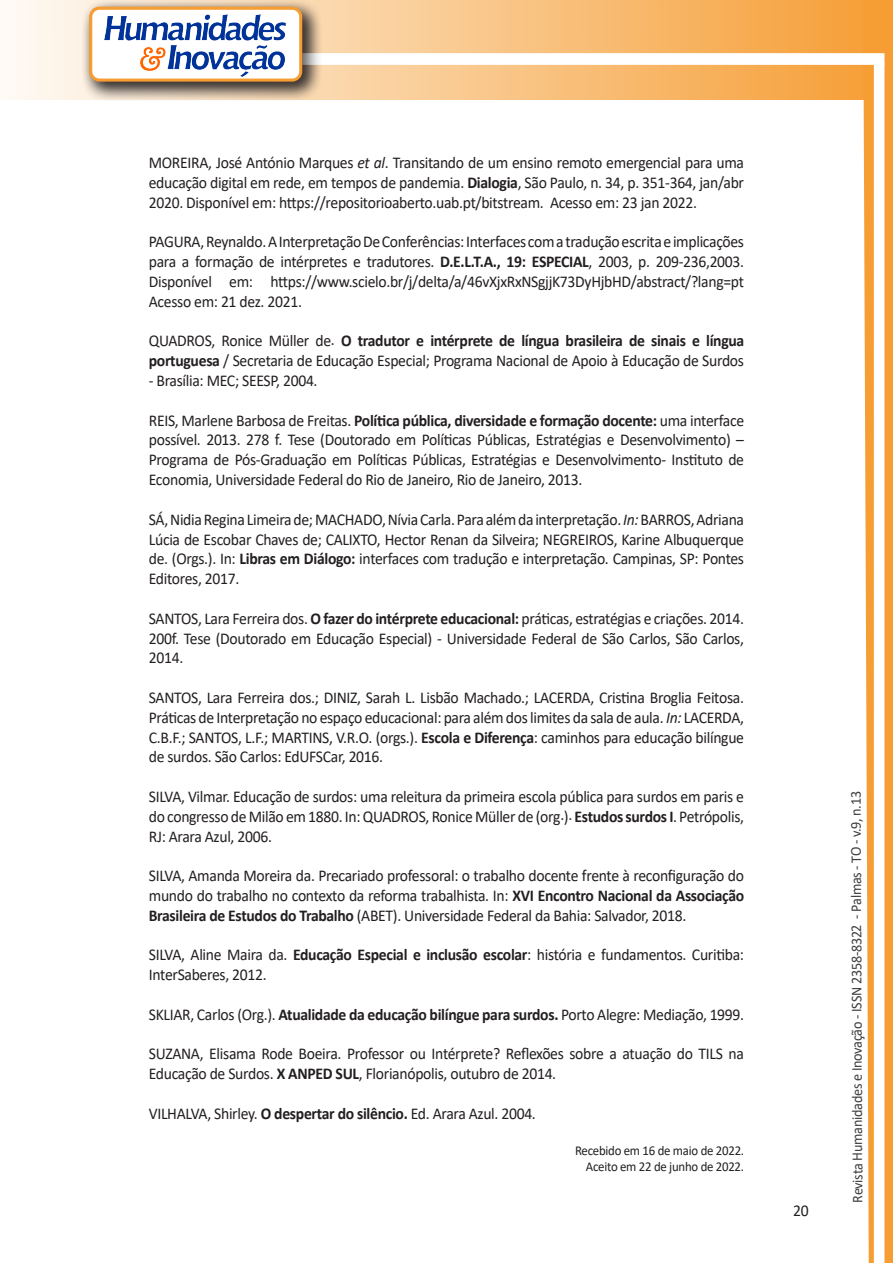
<style>
.page{position:relative;width:893px;height:1263px;background:#fff}
.page>*{position:absolute;margin:0;border:0;box-sizing:border-box;transform-origin:0 0}
.texto{font:16.5px/19.8px "Calibri";letter-spacing:-.02em;color:#231f20;text-align:justify;scale:.95 1}
.t1{font:15px "Calibri";letter-spacing:-.025em;color:#3e3e3f;scale:.95 1}
.texto-2{font:13.5px "Calibri";letter-spacing:-.02em;color:#231f20;scale:.95 1}
.s1{font-style:italic}
.s2{font-weight:700}
</style>
<div class="page">
<svg style="left:5px;top:0;width:858px;height:100px;background:#f9c484"></svg>
<div style="left:302px;top:53px;width:582px;height:12px;background:#fff;border:2px solid #fff"></div>
<svg style="left:863px;top:0;width:30px;height:1263px"></svg>
<div style="left:81px;top:0;width:241px;height:102px;background:#231f20;opacity:.75"></div>
<div style="left:91px;top:8px;width:210px;height:72px;background:#fff;border-radius:9px"></div>
<img style="left:104px;top:14px;width:181px;height:62px">
<div style="left:89px;top:7px;width:213px;height:75px;border:3px solid #f69e34;border-radius:9px"></div>
<p class="texto" style="left:149px;top:152px;width:628px">MOREIRA, José António Marques <span class="s1">et al</span>. Transitando de um ensino remoto emergencial para uma educação digital em rede, em tempos de pandemia. <span class="s2">Dialogia</span>, São Paulo, n. 34, p. 351-364, jan/abr 2020. Disponível em: https://repositorioaberto.uab.pt/bitstream. Acesso em: 23 jan 2022.</p>
<p class="texto" style="left:149px;top:232px;width:628px">PAGURA, Reynaldo. A Interpretação De Conferências: Interfaces com a tradução escrita e implicações para a formação de intérpretes e tradutores. <span class="s2">D.E.L.T.A., 19: ESPECIAL</span>, 2003, p. 209-236,2003.<br>Disponível em: https://www.scielo.br/j/delta/a/46vXjxRxNSgjjK73DyHjbHD/abstract/?lang=pt Acesso em: 21 dez. 2021.</p>
<p class="texto" style="left:149px;top:331px;width:628px">QUADROS, Ronice Müller de. <span class="s2">O tradutor e intérprete de língua brasileira de sinais e língua portuguesa</span> / Secretaria de Educação Especial; Programa Nacional de Apoio à Educação de Surdos</p>
<p class="texto" style="left:149px;top:370px;width:179px">- Brasília: MEC; SEESP, 2004.</p>
<p class="texto" style="left:149px;top:410px;width:628px">REIS, Marlene Barbosa de Freitas. <span class="s2">Política pública, diversidade e formação docente:</span> uma interface possível. 2013. 278 f. Tese (Doutorado em Políticas Públicas, Estratégias e Desenvolvimento) – Programa de Pós-Graduação em Políticas Públicas, Estratégias e Desenvolvimento- Instituto de Economia, Universidade Federal do Rio de Janeiro, Rio de Janeiro, 2013.</p>
<p class="texto" style="left:149px;top:509px;width:628px">SÁ, Nidia Regina Limeira de; MACHADO, Nívia Carla. Para além da interpretação. <span class="s1">In:</span> BARROS, Adriana Lúcia de Escobar Chaves de; CALIXTO, Hector Renan da Silveira; NEGREIROS, Karine Albuquerque de. (Orgs.). In: <span class="s2">Libras em Diálogo:</span> interfaces com tradução e interpretação. Campinas, SP: Pontes Editores, 2017.</p>
<p class="texto" style="left:149px;top:608px;width:628px">SANTOS, Lara Ferreira dos. <span class="s2">O fazer do intérprete educacional:</span> práticas, estratégias e criações. 2014.<br>200f. Tese (Doutorado em Educação Especial) - Universidade Federal de São Carlos, São Carlos, 2014.</p>
<p class="texto" style="left:149px;top:687px;width:628px">SANTOS, Lara Ferreira dos.; DINIZ, Sarah L. Lisbão Machado.; LACERDA, Cristina Broglia Feitosa.<br>Práticas de Interpretação no espaço educacional: para além dos limites da sala de aula. <span class="s1">In:</span> LACERDA, C.B.F.; SANTOS, L.F.; MARTINS, V.R.O. (orgs.). <span class="s2">Escola e Diferença</span>: caminhos para educação bilíngue de surdos. São Carlos: EdUFSCar, 2016.</p>
<p class="texto" style="left:149px;top:786px;width:628px">SILVA, Vilmar. Educação de surdos: uma releitura da primeira escola pública para surdos em paris e do congresso de Milão em 1880. In: QUADROS, Ronice Müller de (org.). <span class="s2">Estudos surdos I</span>. Petrópolis, RJ: Arara Azul, 2006.</p>
<p class="texto" style="left:149px;top:865px;width:628px">SILVA, Amanda Moreira da. Precariado professoral: o trabalho docente frente à reconfiguração do mundo do trabalho no contexto da reforma trabalhista. In: <span class="s2">XVI Encontro Nacional da Associação Brasileira de Estudos do Trabalho</span> (ABET). Universidade Federal da Bahia: Salvador, 2018.</p>
<p class="texto" style="left:149px;top:944px;width:628px">SILVA, Aline Maira da. <span class="s2">Educação Especial e inclusão escolar</span>: história e fundamentos. Curitiba:<br>InterSaberes, 2012.</p>
<p class="texto" style="left:149px;top:1004px;width:628px">SKLIAR, Carlos (Org.). <span class="s2">Atualidade da educação bilíngue para surdos.</span> Porto Alegre: Mediação, 1999.</p>
<p class="texto" style="left:149px;top:1043px;width:628px">SUZANA, Elisama Rode Boeira. Professor ou Intérprete? Reflexões sobre a atuação do TILS na<br>Educação de Surdos. <span class="s2">X ANPED SUL</span>, Florianópolis, outubro de 2014.</p>
<p class="texto" style="left:149px;top:1103px;width:409px">VILHALVA, Shirley. <span class="s2">O despertar do silêncio.</span> Ed. Arara Azul. 2004.</p>
<p class="texto-2" style="left:575px;top:1141px;width:179px">Recebido em 16 de maio de 2022.</p>
<p class="texto-2" style="left:586px;top:1157px;width:168px">Aceito em 22 de junho de 2022.</p>
<p class="texto" style="left:793px;top:1200px;width:18px">20</p>
<p class="t1" style="left:846px;top:1203px;width:435px;rotate:-90deg">Revista Humanidades e Inovação - ISSN 2358-8322 - Palmas - TO - v.9, n.13</p>
</div>
